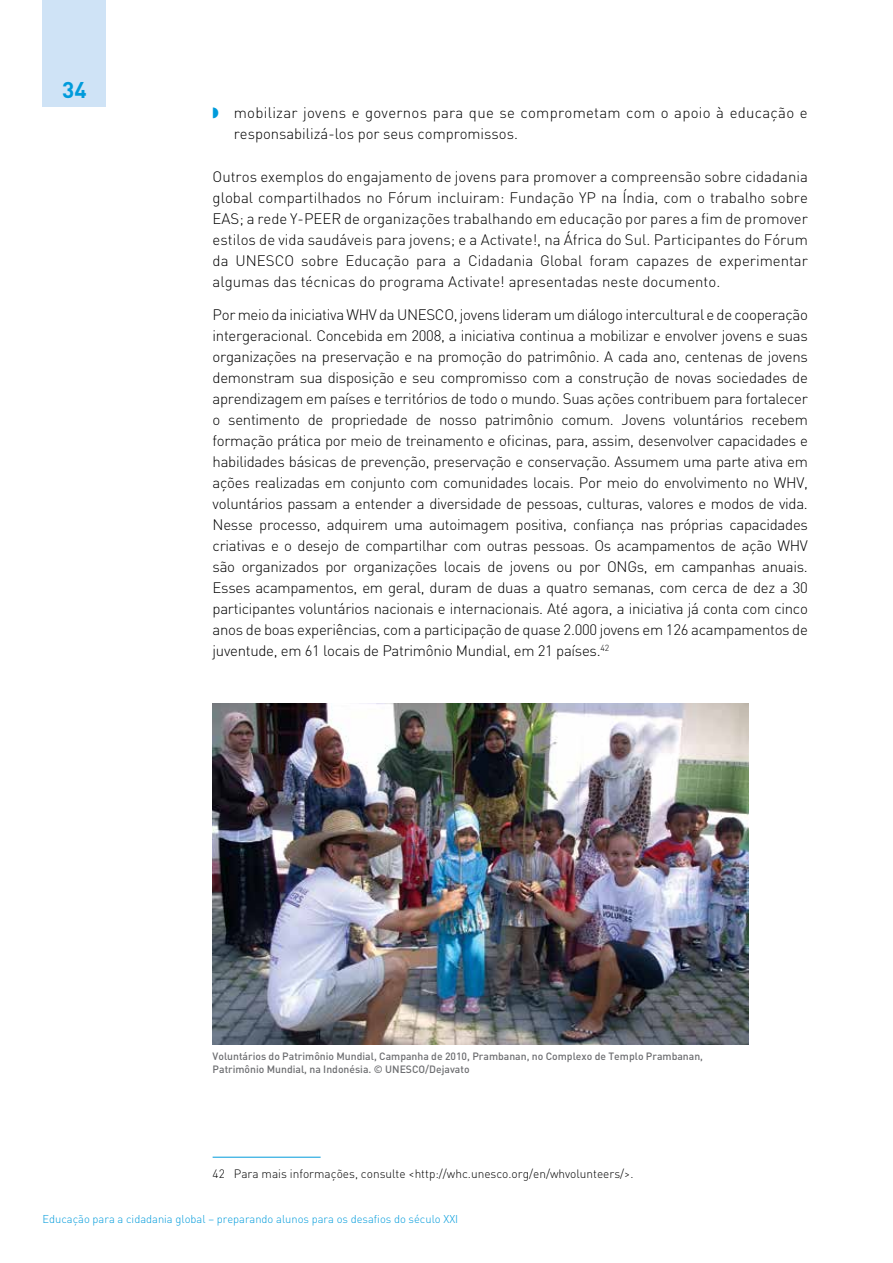
<style>
.page{position:relative;width:893px;height:1263px;background:#fff}
.page>*{position:absolute;margin:0;border:0;box-sizing:border-box;transform-origin:0 0}
.t1{font:700 22.5px "DIN";color:#009bdb}
.t2{font:300 15px/21px "DIN";color:#000;text-align:justify}
.t3{font:300 15px/21px "DIN";letter-spacing:.02em;color:#000}
.t4{font:300 12px "DIN";color:#000}
.t5{font:300 11.25px "DIN";color:#009bdb}
.t6{font:500 10.5px/13.5px "DIN";color:#6d6e71}
.s1{color:#009bdb}
</style>
<div class="page">
<div style="left:43px;top:0;width:63px;height:106px;background:#cfe3f6"></div>
<hr style="left:213px;top:1157px;width:108px;height:1px;background:#009bdb">
<img style="left:213px;top:703px;width:536px;height:341px">
<h1 class="t1" style="left:62px;top:75px;width:26px">34</h1>
<p class="t3" style="left:234px;top:102px;width:575px;text-indent:-21px"><span class="s1">◗</span> mobilizar jovens e governos para que se comprometam com o apoio à educação e responsabilizá-los por seus compromissos.</p>
<p class="t2" style="left:213px;top:166px;width:597px">Outros exemplos do engajamento de jovens para promover a compreensão sobre cidadania global compartilhados no Fórum incluiram: Fundação YP na Índia, com o trabalho sobre EAS; a rede Y-PEER de organizações trabalhando em educação por pares a fim de promover estilos de vida saudáveis para jovens; e a Activate!, na África do Sul. Participantes do Fórum da UNESCO sobre Educação para a Cidadania Global foram capazes de experimentar algumas das técnicas do programa Activate! apresentadas neste documento.</p>
<p class="t2" style="left:213px;top:304px;width:597px">Por meio da iniciativa WHV da UNESCO, jovens lideram um diálogo intercultural e de cooperação intergeracional. Concebida em 2008, a iniciativa continua a mobilizar e envolver jovens e suas organizações na preservação e na promoção do patrimônio. A cada ano, centenas de jovens demonstram sua disposição e seu compromisso com a construção de novas sociedades de aprendizagem em países e territórios de todo o mundo. Suas ações contribuem para fortalecer o sentimento de propriedade de nosso patrimônio comum. Jovens voluntários recebem formação prática por meio de treinamento e oficinas, para, assim, desenvolver capacidades e habilidades básicas de prevenção, preservação e conservação. Assumem uma parte ativa em ações realizadas em conjunto com comunidades locais. Por meio do envolvimento no WHV, voluntários passam a entender a diversidade de pessoas, culturas, valores e modos de vida.<br>Nesse processo, adquirem uma autoimagem positiva, confiança nas próprias capacidades criativas e o desejo de compartilhar com outras pessoas. Os acampamentos de ação WHV são organizados por organizações locais de jovens ou por ONGs, em campanhas anuais.<br>Esses acampamentos, em geral, duram de duas a quatro semanas, com cerca de dez a 30 participantes voluntários nacionais e internacionais. Até agora, a iniciativa já conta com cinco anos de boas experiências, com a participação de quase 2.000 jovens em 126 acampamentos de juventude, em 61 locais de Patrimônio Mundial, em 21 países.<sup>42</sup></p>
<p class="t6" style="left:213px;top:1049px;width:492px">Voluntários do Patrimônio Mundial, Campanha de 2010, Prambanan, no Complexo de Templo Prambanan,<br>Patrimônio Mundial, na Indonésia. © UNESCO/Dejavato</p>
<p class="t4" style="left:213px;top:1166px;width:422px">42 Para mais informações, consulte &lt;http://whc.unesco.org/en/whvolunteers/&gt;.</p>
<p class="t5" style="left:43px;top:1212px;width:417px">Educação para a cidadania global – preparando alunos para os desafios do século XXI</p>
</div>
